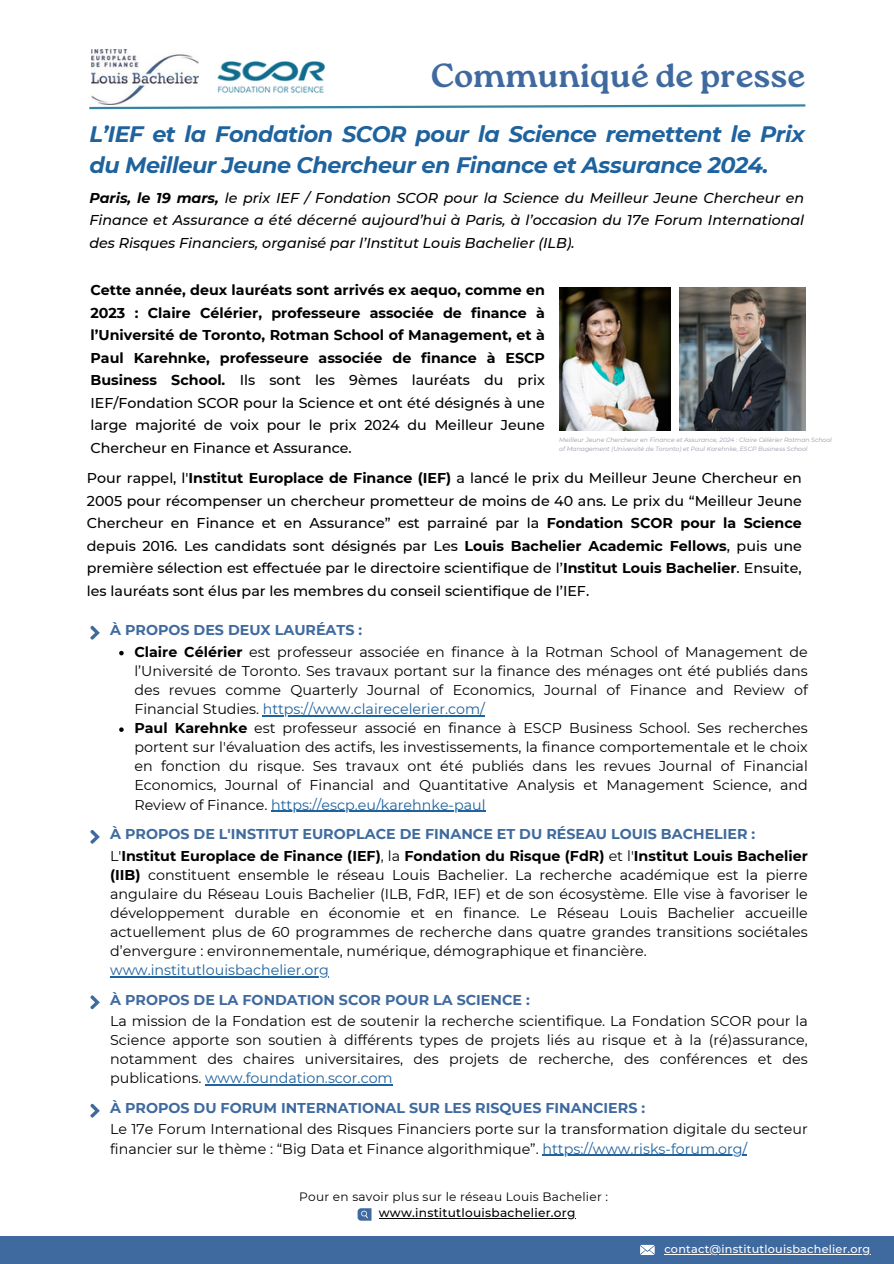
<style>
.page{position:relative;width:894px;height:1264px;background:#fff}
.page>*{position:absolute;margin:0;border:0;box-sizing:border-box;transform-origin:0 0}
.t1{font:700 33.3px "Roca One";color:#3f6a9f}
.t2{font:italic 700 22.35px/30.3px "Montserrat";letter-spacing:-.02em;color:#1e629e}
.t3{font:14.25px/19.2px "Montserrat";color:#000001}
.t4{font:700 14.25px/22.5px "Montserrat";color:#000001;text-align:justify}
.t5{font:500 14.25px/22.5px "Montserrat";color:#000001;text-align:justify}
.t6{font:italic 500 14.25px/22.5px "Montserrat";color:#000001;text-align:justify}
.t7{font:700 14.25px "Montserrat";color:#3f6a9f}
.t8{font:14.25px "Montserrat";color:#1e629e}
.t9{font:12.15px "Montserrat";letter-spacing:.02em;color:#000001}
.t10{font:500 12.15px "Montserrat";letter-spacing:.02em;color:#000001}
.t11{font:500 11.25px "Montserrat";letter-spacing:.02em;color:#fff}
.t12{font:italic 6.15px/9.1px "Montserrat";color:#9499a7}
.s1{font-weight:700}
.s2{font-weight:500}
.s3{font-weight:700;color:#3f6a9f}
.s4{color:#1e629e}
.s5{color:#3f6a9f}
.s6{font-weight:400}
</style>
<div class="page">
<div style="left:0;top:1235px;width:893px;height:28px;background:#3f6a9f"></div>
<svg style="left:89px;top:104px;width:717px;height:6px"></svg>
<svg style="left:357px;top:1208px;width:15px;height:12px"></svg>
<hr style="left:379px;top:1218px;width:196px;height:1px;background:#000001">
<img style="left:91px;top:49px;width:107px;height:56px">
<img style="left:217px;top:61px;width:107px;height:32px">
<img style="left:679px;top:288px;width:126px;height:143px">
<img style="left:559px;top:288px;width:111px;height:143px">
<svg style="left:90px;top:625px;width:9px;height:15px"></svg>
<svg style="left:119px;top:651px;width:5px;height:4px"></svg>
<hr style="left:263px;top:715px;width:222px;height:1px;background:#1e629e">
<svg style="left:119px;top:727px;width:5px;height:5px"></svg>
<hr style="left:271px;top:810px;width:214px;height:1px;background:#1e629e">
<svg style="left:90px;top:830px;width:9px;height:14px"></svg>
<hr style="left:110px;top:976px;width:219px;height:1px;background:#1e629e">
<svg style="left:90px;top:995px;width:9px;height:15px"></svg>
<hr style="left:205px;top:1084px;width:187px;height:1px;background:#1e629e">
<hr style="left:664px;top:1253px;width:45px;height:1px;background:#fff">
<hr style="left:709px;top:1253px;width:161px;height:1px;background:#fff">
<svg style="left:640px;top:1244px;width:14px;height:10px"></svg>
<svg style="left:90px;top:1103px;width:9px;height:15px"></svg>
<hr style="left:542px;top:1154px;width:205px;height:1px;background:#1e629e">
<p class="t1" style="left:430px;top:56px;width:376px">Communiqué de presse</p>
<p class="t2" style="left:89px;top:119px;width:716px">L’IEF et la Fondation SCOR pour la Science remettent le Prix du Meilleur Jeune Chercheur en Finance et Assurance 2024.</p>
<p class="t6" style="left:89px;top:186px;width:716px"><span class="s1">Paris, le 19 mars,</span> le prix IEF / Fondation SCOR pour la Science du Meilleur Jeune Chercheur en Finance et Assurance a été décerné aujourd’hui à Paris, à l’occasion du 17e Forum International des Risques Financiers, organisé par l’Institut Louis Bachelier (ILB).</p>
<h4 class="t4" style="left:90px;top:279px;width:456px">Cette année, deux lauréats sont arrivés ex aequo, comme en 2023 : Claire Célérier, professeure associée de finance à l’Université de Toronto, Rotman School of Management, et à Paul Karehnke, professeure associée de finance à ESCP Business School. <span class="s2">Ils sont les 9èmes lauréats du prix IEF/Fondation SCOR pour la Science et ont été désignés à une large majorité de voix pour le prix 2024 du Meilleur Jeune Chercheur en Finance et Assurance.</span></h4>
<p class="t12" style="left:559px;top:435px;width:274px">Meilleur Jeune Chercheur en Finance et Assurance, 2024 : Claire Célérier Rotman School of Management (Université de Toronto) et Paul Karehnke, ESCP Business School</p>
<p class="t5" style="left:87px;top:467px;width:716px">Pour rappel, l'<span class="s1">Institut Europlace de Finance (IEF)</span> a lancé le prix du Meilleur Jeune Chercheur en 2005 pour récompenser un chercheur prometteur de moins de 40 ans. Le prix du “Meilleur Jeune Chercheur en Finance et en Assurance” est parrainé par la <span class="s1">Fondation SCOR pour la Science </span>depuis 2016. Les candidats sont désignés par Les <span class="s1">Louis Bachelier Academic Fellows</span>, puis une première sélection est effectuée par le directoire scientifique de l’<span class="s1">Institut Louis Bachelier</span>. Ensuite, les lauréats sont élus par les membres du conseil scientifique de l’IEF.</p>
<p class="t3" style="left:134px;top:619px;width:674px;line-height:21.3px;text-indent:-24px"><span class="s3">À PROPOS DES DEUX LAURÉATS :<br></span><span class="s1">Claire Célérier</span> est professeur associée en finance à la Rotman School of Management de</p>
<p class="t3" style="left:134px;top:661px;width:674px">l’Université de Toronto. Ses travaux portant sur la finance des ménages ont été publiés dans des revues comme Quarterly Journal of Economics, Journal of Finance and Review of Financial Studies. <span class="s4">https://www.clairecelerier.com/<br></span><span class="s1">Paul Karehnke</span> est professeur associé en finance à ESCP Business School. Ses recherches portent sur l'évaluation des actifs, les investissements, la finance comportementale et le choix en fonction du risque. Ses travaux ont été publiés dans les revues Journal of Financial Economics, Journal of Financial and Quantitative Analysis et Management Science, and Review of Finance. <span class="s4">https://escp.eu/karehnke-paul</span></p>
<p class="t4" style="left:110px;top:823px;width:699px;line-height:21.3px"><span class="s5">À PROPOS DE L'INSTITUT EUROPLACE DE FINANCE ET DU RÉSEAU LOUIS BACHELIER :<br></span><span class="s6">L'</span>Institut Europlace de Finance (IEF)<span class="s6">, la</span> Fondation du Risque (FdR) <span class="s6">et l'</span>Institut Louis Bachelier</p>
<p class="t3" style="left:110px;top:865px;width:699px;text-align:justify"><span class="s1">(IIB)</span> constituent ensemble le réseau Louis Bachelier. La recherche académique est la pierre angulaire du Réseau Louis Bachelier (ILB, FdR, IEF) et de son écosystème. Elle vise à favoriser le développement durable en économie et en finance. Le Réseau Louis Bachelier accueille actuellement plus de 60 programmes de recherche dans quatre grandes transitions sociétales d’envergure : environnementale, numérique, démographique et financière.</p>
<p class="t8" style="left:110px;top:961px;width:220px">www.institutlouisbachelier.org</p>
<p class="t7" style="left:110px;top:990px;width:421px">À PROPOS DE LA FONDATION SCOR POUR LA SCIENCE :</p>
<p class="t3" style="left:110px;top:1011px;width:699px;text-align:justify">La mission de la Fondation est de soutenir la recherche scientifique. La Fondation SCOR pour la Science apporte son soutien à différents types de projets liés au risque et à la (ré)assurance, notamment des chaires universitaires, des projets de recherche, des conférences et des publications. <span class="s4">www.foundation.scor.com</span></p>
<p class="t7" style="left:110px;top:1099px;width:536px">À PROPOS DU FORUM INTERNATIONAL SUR LES RISQUES FINANCIERS :</p>
<p class="t3" style="left:110px;top:1119px;width:699px">Le 17e Forum International des Risques Financiers porte sur la transformation digitale du secteur financier sur le thème : “Big Data et Finance algorithmique”. <span class="s4">https://www.risks-forum.org/</span></p>
<p class="t9" style="left:299px;top:1189px;width:310px">Pour en savoir plus sur le réseau Louis Bachelier :</p>
<p class="t10" style="left:379px;top:1205px;width:198px">www.institutlouisbachelier.org</p>
<p class="t11" style="left:664px;top:1241px;width:207px">contact@institutlouisbachelier.org</p>
</div>
